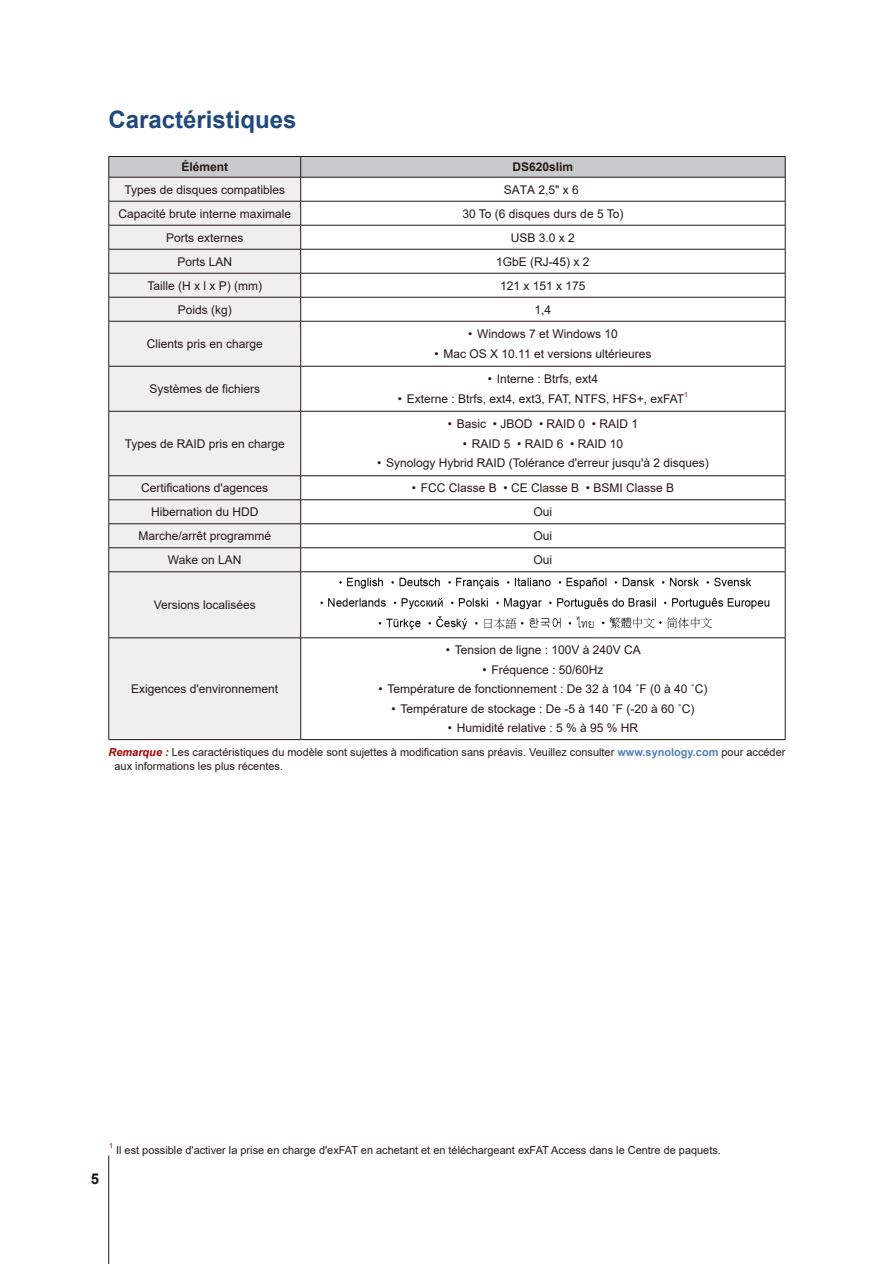
<style>
.page{position:relative;width:894px;height:1264px;background:#fff}
.page>*{position:absolute;margin:0;border:0;box-sizing:border-box;transform-origin:0 0}
.H3-sidebar{font:700 24px "Arial";color:#1f497d}
.PageNumber-sidebar{font:700 15px "Arial";color:#231916}
.xBodyCenter{font:12px "Arial";color:#231916}
.XHeadCenter{font:700 12px "Arial";color:#231916}
.AppendixNote{font:10.95px/13.2px "Arial";color:#231916}
.AppendixNote-2{font:7.05px "Arial";color:#a40001}
.s1{font-weight:700;font-style:italic;color:#a40001}
.s2{font-weight:700;color:#4f81bd}
</style>
<div class="page">
<div style="left:109px;top:322px;width:191px;height:417px;background:#efeff0"></div>
<hr style="left:109px;top:321px;width:192px;height:1px;background:#231916">
<hr style="left:108px;top:321px;width:1px;height:45px;background:#231916">
<hr style="left:301px;top:321px;width:484px;height:1px;background:#231916">
<hr style="left:300px;top:321px;width:1px;height:45px;background:#231916">
<hr style="left:785px;top:321px;width:1px;height:45px;background:#231916">
<hr style="left:109px;top:366px;width:192px;height:1px;background:#231916">
<hr style="left:108px;top:366px;width:1px;height:45px;background:#231916">
<hr style="left:301px;top:366px;width:484px;height:1px;background:#231916">
<hr style="left:300px;top:366px;width:1px;height:45px;background:#231916">
<hr style="left:785px;top:366px;width:1px;height:45px;background:#231916">
<hr style="left:109px;top:411px;width:192px;height:1px;background:#231916">
<hr style="left:108px;top:411px;width:1px;height:64px;background:#231916">
<hr style="left:301px;top:411px;width:484px;height:1px;background:#231916">
<hr style="left:300px;top:411px;width:1px;height:64px;background:#231916">
<hr style="left:785px;top:411px;width:1px;height:64px;background:#231916">
<hr style="left:109px;top:475px;width:192px;height:1px;background:#231916">
<hr style="left:301px;top:475px;width:484px;height:1px;background:#231916">
<hr style="left:109px;top:499px;width:192px;height:1px;background:#231916">
<hr style="left:301px;top:499px;width:484px;height:1px;background:#231916">
<hr style="left:109px;top:523px;width:192px;height:1px;background:#231916">
<hr style="left:301px;top:523px;width:484px;height:1px;background:#231916">
<hr style="left:109px;top:547px;width:192px;height:1px;background:#231916">
<svg style="left:108px;top:476px;width:1px;height:95px"></svg>
<hr style="left:301px;top:547px;width:484px;height:1px;background:#231916">
<svg style="left:300px;top:476px;width:1px;height:95px"></svg>
<svg style="left:785px;top:476px;width:1px;height:95px"></svg>
<hr style="left:109px;top:571px;width:192px;height:1px;background:#231916">
<hr style="left:108px;top:572px;width:1px;height:65px;background:#231916">
<hr style="left:301px;top:571px;width:484px;height:1px;background:#231916">
<hr style="left:300px;top:572px;width:1px;height:65px;background:#231916">
<hr style="left:785px;top:572px;width:1px;height:65px;background:#231916">
<hr style="left:109px;top:637px;width:192px;height:1px;background:#231916">
<hr style="left:108px;top:638px;width:1px;height:101px;background:#231916">
<hr style="left:301px;top:637px;width:484px;height:1px;background:#231916">
<hr style="left:300px;top:638px;width:1px;height:101px;background:#231916">
<hr style="left:785px;top:638px;width:1px;height:101px;background:#231916">
<hr style="left:109px;top:739px;width:192px;height:1px;background:#231916">
<hr style="left:301px;top:739px;width:484px;height:1px;background:#231916">
<svg style="left:108px;top:156px;width:678px;height:165px"></svg>
<hr style="left:109px;top:177px;width:192px;height:1px;background:#231916">
<hr style="left:301px;top:177px;width:484px;height:1px;background:#231916">
<img style="left:320px;top:577px;width:449px;height:53px">
<hr style="left:108px;top:1155px;width:1px;height:109px;background:#231916">
<p class="H3-sidebar" style="left:109px;top:103px;width:190px">Caractéristiques</p>
<p class="XHeadCenter" style="left:181px;top:158px;width:48px">Élément</p>
<p class="XHeadCenter" style="left:513px;top:158px;width:62px">DS620slim</p>
<p class="xBodyCenter" style="left:124px;top:181px;width:162px">Types de disques compatibles</p>
<p class="xBodyCenter" style="left:504px;top:181px;width:76px">SATA 2,5" x 6</p>
<p class="xBodyCenter" style="left:118px;top:205px;width:174px">Capacité brute interne maximale</p>
<p class="xBodyCenter" style="left:462px;top:205px;width:162px">30 To (6 disques durs de 5 To)</p>
<p class="xBodyCenter" style="left:166px;top:229px;width:79px">Ports externes</p>
<p class="xBodyCenter" style="left:511px;top:229px;width:66px">USB 3.0 x 2</p>
<p class="xBodyCenter" style="left:177px;top:253px;width:56px">Ports LAN</p>
<p class="xBodyCenter" style="left:496px;top:253px;width:95px">1GbE (RJ-45) x 2</p>
<p class="xBodyCenter" style="left:147px;top:277px;width:116px">Taille (H x l x P) (mm)</p>
<p class="xBodyCenter" style="left:500px;top:277px;width:87px">121 x 151 x 175</p>
<p class="xBodyCenter" style="left:178px;top:301px;width:56px">Poids (kg)</p>
<p class="xBodyCenter" style="left:535px;top:301px;width:18px">1,4</p>
<p class="xBodyCenter" style="left:147px;top:335px;width:118px">Clients pris en charge</p>
<p class="xBodyCenter" style="left:468px;top:326px;width:151px">• Windows 7 et Windows 10</p>
<p class="xBodyCenter" style="left:434px;top:345px;width:218px">• Mac OS X 10.11 et versions ultérieures</p>
<p class="xBodyCenter" style="left:149px;top:380px;width:112px">Systèmes de fichiers</p>
<p class="xBodyCenter" style="left:125px;top:435px;width:162px">Types de RAID pris en charge</p>
<p class="xBodyCenter" style="left:488px;top:371px;width:112px">• Interne : Btrfs, ext4</p>
<p class="xBodyCenter" style="left:398px;top:390px;width:288px">• Externe : Btrfs, ext4, ext3, FAT, NTFS, HFS+, exFAT</p>
<p class="AppendixNote-2" style="left:684px;top:390px;width:5px">1</p>
<p class="xBodyCenter" style="left:448px;top:416px;width:192px">• Basic • JBOD • RAID 0 • RAID 1</p>
<p class="xBodyCenter" style="left:463px;top:435px;width:162px">• RAID 5 • RAID 6 • RAID 10</p>
<p class="xBodyCenter" style="left:377px;top:455px;width:333px">• Synology Hybrid RAID (Tolérance d'erreur jusqu'à 2 disques)</p>
<p class="xBodyCenter" style="left:141px;top:479px;width:129px">Certifications d'agences</p>
<p class="xBodyCenter" style="left:412px;top:479px;width:264px">• FCC Classe B • CE Classe B • BSMI Classe B</p>
<p class="xBodyCenter" style="left:151px;top:503px;width:109px">Hibernation du HDD</p>
<p class="xBodyCenter" style="left:534px;top:503px;width:20px">Oui</p>
<p class="xBodyCenter" style="left:138px;top:527px;width:134px">Marche/arrêt programmé</p>
<p class="xBodyCenter" style="left:534px;top:527px;width:20px">Oui</p>
<p class="xBodyCenter" style="left:168px;top:551px;width:75px">Wake on LAN</p>
<p class="xBodyCenter" style="left:534px;top:551px;width:20px">Oui</p>
<p class="xBodyCenter" style="left:154px;top:596px;width:104px">Versions localisées</p>
<p class="xBodyCenter" style="left:446px;top:641px;width:197px">• Tension de ligne : 100V à 240V CA</p>
<p class="xBodyCenter" style="left:482px;top:661px;width:123px">• Fréquence : 50/60Hz</p>
<p class="xBodyCenter" style="left:378px;top:680px;width:331px">• Température de fonctionnement : De 32 à 104 ˚F (0 à 40 ˚C)</p>
<p class="xBodyCenter" style="left:391px;top:700px;width:305px">• Température de stockage : De -5 à 140 ˚F (-20 à 60 ˚C)</p>
<p class="xBodyCenter" style="left:448px;top:719px;width:192px">• Humidité relative : 5 % à 95 % HR</p>
<p class="AppendixNote" style="left:115px;top:746px;width:672px;text-indent:-6px"><span class="s1">Remarque :</span> Les caractéristiques du modèle sont sujettes à modification sans préavis. Veuillez consulter <span class="s2">www.synology.com</span> pour accéder aux informations les plus récentes.</p>
<p class="xBodyCenter" style="left:131px;top:680px;width:149px">Exigences d'environnement</p>
<p class="PageNumber-sidebar" style="left:91px;top:1168px;width:10px">5</p>
<p class="AppendixNote-2" style="left:109px;top:1141px;width:5px">1</p>
<p class="AppendixNote" style="left:116px;top:1143px;width:606px">Il est possible d'activer la prise en charge d'exFAT en achetant et en téléchargeant exFAT Access dans le Centre de paquets.</p>
</div>
